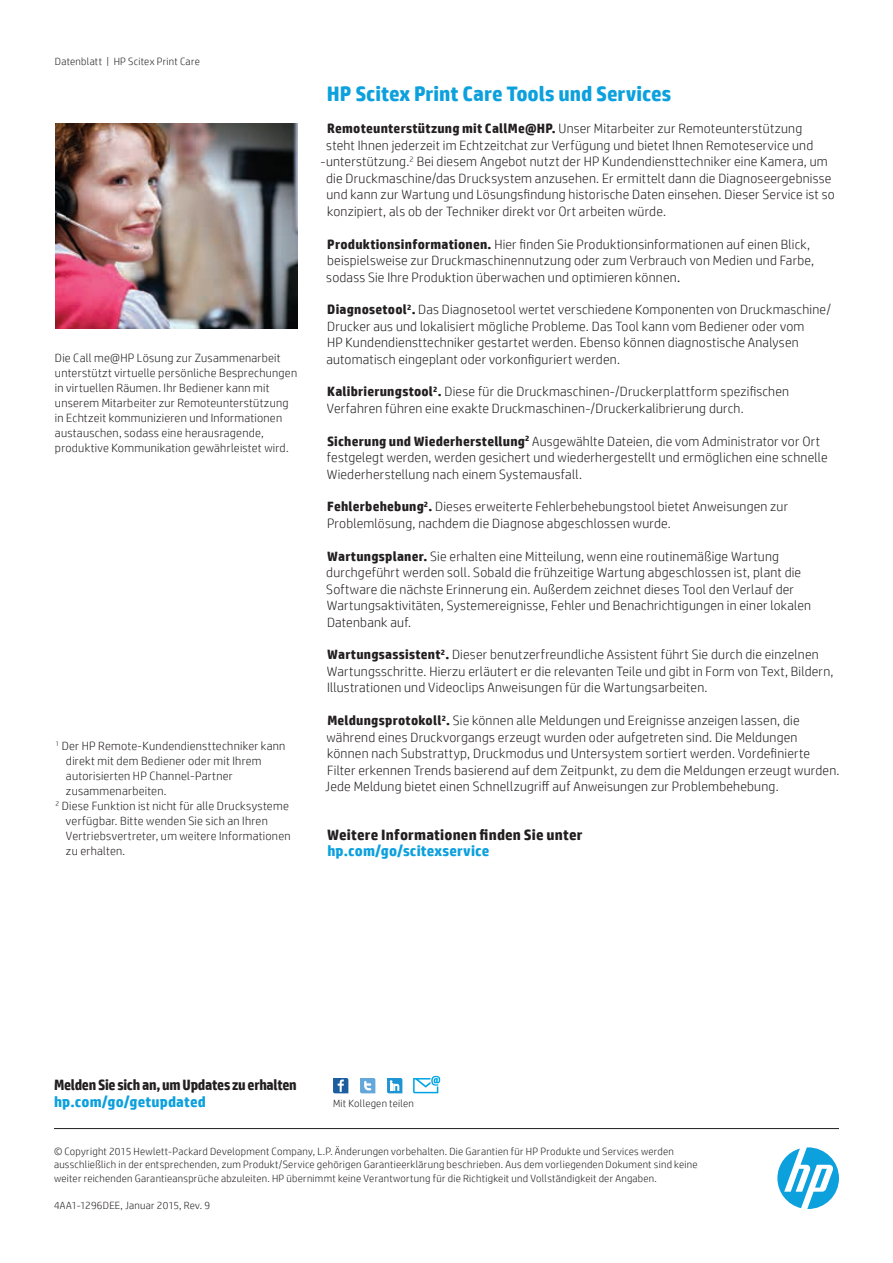
<style>
.page{position:relative;width:893px;height:1263px;background:#fff}
.page>*{position:absolute;margin:0;border:0;box-sizing:border-box;transform-origin:0 0}
.Subhead_14_16_bold_b{font:700 21px "HP Simplified";color:#0ca0dd}
.Call_to_action_10_11{font:700 15px/16.5px "HP Simplified";letter-spacing:.01em;color:#231f20}
.Call_to_action_10_11-2{font:700 15px/16.5px "HP Simplified";letter-spacing:-.02em;color:#231f20;scale:.93 1}
.Body{font:300 13.5px/16.5px "HP Simplified";letter-spacing:.015em;color:#231f20}
.Sidebar_body{font:300 12px/15px "HP Simplified";letter-spacing:.02em;color:#231f20}
.Footnotes{font:300 12px/15px "HP Simplified";letter-spacing:.02em;color:#231f20}
.Legal_7_9{font:300 10.5px/13.5px "HP Simplified";letter-spacing:.025em;color:#231f20}
.Title_descriptor{font:300 10.5px "HP Simplified";letter-spacing:.025em;color:#231f20}
.s1{font-weight:700}
.s2{font-family:"Adobe Hebrew";font-weight:400}
.s3{color:#0ca0dd}
</style>
<div class="page">
<svg style="left:333px;top:1078px;width:15px;height:15px"></svg>
<svg style="left:360px;top:1078px;width:15px;height:15px"></svg>
<svg style="left:387px;top:1078px;width:15px;height:15px"></svg>
<svg style="left:413px;top:1076px;width:27px;height:17px"></svg>
<svg style="left:777px;top:1147px;width:62px;height:62px"></svg>
<hr style="left:54px;top:1128px;width:785px;height:1px;background:#231f20">
<img style="left:56px;top:124px;width:242px;height:205px">
<p class="Title_descriptor" style="left:55px;top:55px;width:146px">Datenblatt | HP Scitex Print Care</p>
<p class="Sidebar_body" style="left:55px;top:350px;width:244px">Die Call me@HP Lösung zur Zusammenarbeit unterstützt virtuelle persönliche Besprechungen in virtuellen Räumen. Ihr Bediener kann mit unserem Mitarbeiter zur Remoteunterstützung in Echtzeit kommunizieren und Informationen austauschen, sodass eine herausragende, produktive Kommunikation gewährleistet wird.</p>
<p class="Footnotes" style="left:66px;top:738px;width:221px;text-indent:-10px"><sup>1</sup> Der HP Remote-Kundendiensttechniker kann direkt mit dem Bediener oder mit Ihrem autorisierten HP Channel-Partner zusammenarbeiten.</p>
<p class="Footnotes" style="left:66px;top:798px;width:226px;text-indent:-10px"><sup>2</sup> Diese Funktion ist nicht für alle Drucksysteme verfügbar. Bitte wenden Sie sich an Ihren Vertriebsvertreter, um weitere Informationen zu erhalten.</p>
<p class="Subhead_14_16_bold_b" style="left:327px;top:80px;width:346px">HP Scitex Print Care Tools und Services</p>
<p class="Body" style="left:327px;top:120px;width:476px"><span class="s1">Remoteunterstützung mit CallMe@HP.</span> Unser Mitarbeiter zur Remoteunterstützung</p>
<p class="Body" style="left:326px;top:137px;width:488px">steht Ihnen jederzeit im Echtzeitchat zur Verfügung und bietet Ihnen Remoteservice und</p>
<p class="Body" style="left:320px;top:153px;width:509px">-unterstützung.<sup>2</sup> Bei diesem Angebot nutzt der HP Kundendiensttechniker eine Kamera, um</p>
<p class="Body" style="left:326px;top:170px;width:507px">die Druckmaschine/das Drucksystem anzusehen. Er ermittelt dann die Diagnoseergebnisse</p>
<p class="Body" style="left:326px;top:186px;width:510px">und kann zur Wartung und Lösungsfindung historische Daten einsehen. Dieser Service ist so</p>
<p class="Body" style="left:327px;top:203px;width:340px">konzipiert, als ob der Techniker direkt vor Ort arbeiten würde.</p>
<p class="Body" style="left:326px;top:235px;width:489px"><span class="s1">Produktionsinformationen.</span> Hier finden Sie Produktionsinformationen auf einen Blick, beispielsweise zur Druckmaschinennutzung oder zum Verbrauch von Medien und Farbe, sodass Sie Ihre Produktion überwachen und optimieren können<span class="s2">.</span></p>
<p class="Body" style="left:326px;top:301px;width:506px"><span class="s1">Diagnosetool</span><sup>2</sup><span class="s1">.</span> Das Diagnosetool wertet verschiedene Komponenten von Druckmaschine/ Drucker aus und lokalisiert mögliche Probleme. Das Tool kann vom Bediener oder vom<br>HP Kundendiensttechniker gestartet werden. Ebenso können diagnostische Analysen automatisch eingeplant oder vorkonfiguriert werden.</p>
<p class="Body" style="left:327px;top:383px;width:464px"><span class="s1">Kalibrierungstool</span><sup>2</sup><span class="s1">.</span> Diese für die Druckmaschinen-/Druckerplattform spezifischen<br>Verfahren führen eine exakte Druckmaschinen-/Druckerkalibrierung durch.</p>
<p class="Body" style="left:327px;top:432px;width:502px"><span class="s1">Sicherung und Wiederherstellung</span><sup>2</sup> Ausgewählte Dateien, die vom Administrator vor Ort festgelegt werden, werden gesichert und wiederhergestellt und ermöglichen eine schnelle<br>Wiederherstellung nach einem Systemausfall.</p>
<p class="Body" style="left:327px;top:498px;width:463px"><span class="s1">Fehlerbehebung</span><sup>2</sup><span class="s1">.</span> Dieses erweiterte Fehlerbehebungstool bietet Anweisungen zur<br>Problemlösung, nachdem die Diagnose abgeschlossen wurde.</p>
<p class="Body" style="left:326px;top:547px;width:486px"><span class="s1">Wartungsplaner.</span> Sie erhalten eine Mitteilung, wenn eine routinemäßige Wartung durchgeführt werden soll. Sobald die frühzeitige Wartung abgeschlossen ist, plant die Software die nächste Erinnerung ein. Außerdem zeichnet dieses Tool den Verlauf der Wartungsaktivitäten, Systemereignisse, Fehler und Benachrichtigungen in einer lokalen Datenbank auf.</p>
<p class="Body" style="left:327px;top:646px;width:508px"><span class="s1">Wartungsassistent</span><sup>2</sup><span class="s1">.</span> Dieser benutzerfreundliche Assistent führt Sie durch die einzelnen<br>Wartungsschritte. Hierzu erläutert er die relevanten Teile und gibt in Form von Text, Bildern,<br>Illustrationen und Videoclips Anweisungen für die Wartungsarbeiten.</p>
<p class="Body" style="left:325px;top:712px;width:516px"><span class="s1">Meldungsprotokoll</span><sup>2</sup><span class="s1">.</span> Sie können alle Meldungen und Ereignisse anzeigen lassen, die während eines Druckvorgangs erzeugt wurden oder aufgetreten sind. Die Meldungen können nach Substrattyp, Druckmodus und Untersystem sortiert werden. Vordefinierte Filter erkennen Trends basierend auf dem Zeitpunkt, zu dem die Meldungen erzeugt wurden.<br>Jede Meldung bietet einen Schnellzugriff auf Anweisungen zur Problembehebung.</p>
<p class="Call_to_action_10_11" style="left:327px;top:826px;width:257px">Weitere Informationen finden Sie unter <span class="s3">hp.com/go/scitexservice</span></p>
<p class="Call_to_action_10_11-2" style="left:54px;top:1077px;width:263px">Melden Sie sich an, um Updates zu erhalten <span class="s3">hp.com/go/getupdated</span></p>
<p class="Legal_7_9" style="left:54px;top:1144px;width:645px">© Copyright 2015 Hewlett-Packard Development Company, L.P. Änderungen vorbehalten. Die Garantien für HP Produkte und Services werden ausschließlich in der entsprechenden, zum Produkt/Service gehörigen Garantieerklärung beschrieben. Aus dem vorliegenden Dokument sind keine weiter reichenden Garantieansprüche abzuleiten. HP übernimmt keine Verantwortung für die Richtigkeit und Vollständigkeit der Angaben.</p>
<p class="Legal_7_9" style="left:54px;top:1198px;width:158px">4AA1-1296DEE, Januar 2015, Rev. 9</p>
<p class="Legal_7_9" style="left:333px;top:1096px;width:82px">Mit Kollegen teilen</p>
</div>
